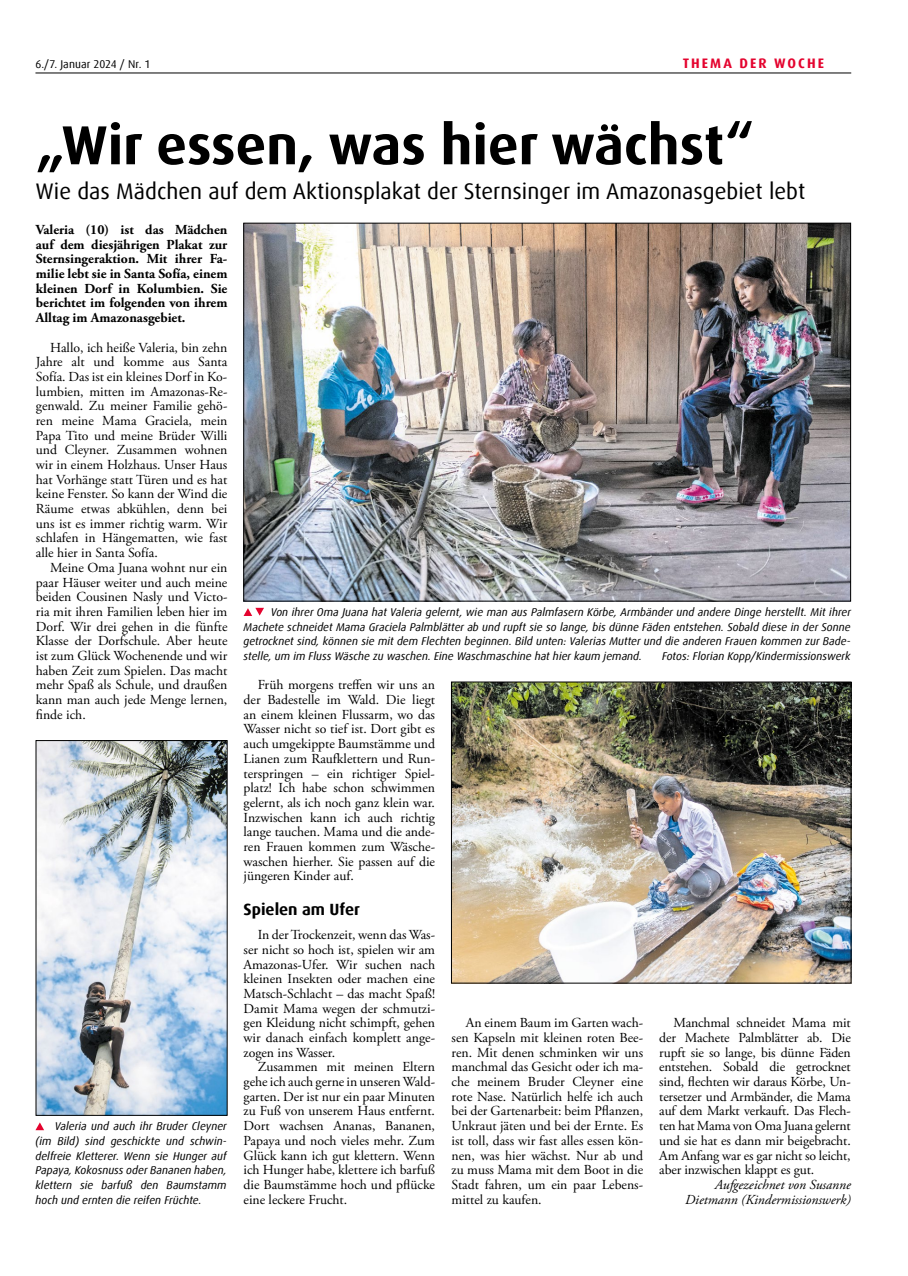
<style>
.page{position:relative;width:908px;height:1276px;background:#fff}
.page>*{position:absolute;margin:0;border:0;box-sizing:border-box;transform-origin:0 0}
.t1{font:700 55px "Dax Offc Pro";color:#000}
.t2{font:22.5px "Dax Offc Pro";color:#000}
.t3{font:700 16.25px "Dax Offc Pro";color:#000}
.t4{font:13.75px/14.6px "Adobe Garamond Pro";color:#000;text-align:justify}
.t5{font:700 13.75px/14.6px "Adobe Garamond Pro";color:#000;text-align:justify}
.t6{font:italic 13.75px/14.6px "Adobe Garamond Pro";color:#000;text-align:right}
.t7{font:700 13.75px "Dax Offc Pro";letter-spacing:.15em;color:#e4032e}
.t8{font:italic 11.25px/14.8px "Dax Offc Pro";color:#000;text-align:justify}
.t9{font:11.25px "Dax Offc Pro";letter-spacing:.005em;color:#000}
</style>
<div class="page">
<hr style="left:35px;top:73px;width:815px;height:1px;background:#000">
<img style="left:38px;top:742px;width:187px;height:371px">
<img style="left:245px;top:225px;width:603px;height:374px">
<img style="left:453px;top:684px;width:395px;height:297px">
<div style="left:451px;top:682px;width:399px;height:301px;border:1px solid #000"></div>
<svg style="left:243px;top:608px;width:21px;height:8px"></svg>
<svg style="left:35px;top:1122px;width:9px;height:8px"></svg>
<p class="t9" style="left:35px;top:56px;width:116px">6./7. Januar 2024 / Nr. 1</p>
<p class="t7" style="left:682px;top:54px;width:143px">THEMA DER WOCHE</p>
<h1 class="t1" style="left:35px;top:110px;width:719px">„Wir essen, was hier wächst“</h1>
<h2 class="t2" style="left:35px;top:177px;width:771px">Wie das Mädchen auf dem Aktionsplakat der Sternsinger im Amazonasgebiet lebt</h2>
<p class="t5" style="left:36px;top:222px;width:193px">Valeria (10) ist das Mädchen auf dem diesjährigen Plakat zur Sternsingeraktion. Mit ihrer Fa&shy;milie lebt sie in Santa Sofía, einem kleinen Dorf in Kolumbien. Sie berichtet im folgenden von ihrem Alltag im Amazonasgebiet.</p>
<p class="t4" style="left:36px;top:340px;width:193px;text-indent:14px">Hallo, ich heiße Valeria, bin zehn Jahre alt und komme aus Santa Sofía. Das ist ein kleines Dorf in Ko&shy;lumbien, mitten im Amazonas-Re&shy;genwald. Zu meiner Familie gehö&shy;ren meine Mama Graciela, mein Papa Tito und meine Brüder Willi und Cleyner. Zusammen wohnen wir in einem Holzhaus. Unser Haus hat Vorhänge statt Türen und es hat keine Fenster. So kann der Wind die Räume etwas abkühlen, denn bei uns ist es immer richtig warm. Wir schlafen in Hängematten, wie fast alle hier in Santa Sofía.</p>
<p class="t4" style="left:36px;top:560px;width:193px;text-indent:14px">Meine Oma Juana wohnt nur ein paar Häuser weiter und auch meine beiden Cousinen Nasly und Victo&shy;ria mit ihren Familien leben hier im Dorf. Wir drei gehen in die fünfte Klasse der Dorfschule. Aber heute ist zum Glück Wochenende und wir haben Zeit zum Spielen. Das macht mehr Spaß als Schule, und draußen kann man auch jede Menge lernen, finde ich.</p>
<p class="t8" style="left:35px;top:1119px;width:193px;text-indent:19px">Valeria und auch ihr Bruder Cleyner (im Bild) sind geschickte und schwin&shy;delfreie Kletterer. Wenn sie Hunger auf Papaya, Kokosnuss oder Bananen haben, klettern sie barfuß den Baumstamm hoch und ernten die reifen Früchte.</p>
<p class="t8" style="left:243px;top:605px;width:608px;text-indent:27px">Von ihrer Oma Juana hat Valeria gelernt, wie man aus Palmfasern Körbe, Armbänder und andere Dinge herstellt. Mit ihrer Machete schneidet Mama Graciela Palmblätter ab und rupft sie so lange, bis dünne Fäden entstehen. Sobald diese in der Sonne getrocknet sind, können sie mit dem Flechten beginnen. Bild unten: Valerias Mutter und die anderen Frauen kommen zur Bade&shy;stelle, um im Fluss Wäsche zu waschen. Eine Waschmaschine hat hier kaum jemand.</p>
<p class="t8" style="left:661px;top:649px;width:190px">Fotos: Florian Kopp/Kindermissionswerk</p>
<p class="t4" style="left:243px;top:678px;width:193px;text-indent:14px">Früh morgens treffen wir uns an der Badestelle im Wald. Die liegt an einem kleinen Flussarm, wo das Wasser nicht so tief ist. Dort gibt es auch umgekippte Baumstämme und Lianen zum Raufklettern und Run&shy;terspringen – ein richtiger Spiel&shy;platz! Ich habe schon schwimmen gelernt, als ich noch ganz klein war.<br>Inzwischen kann ich auch richtig lange tauchen. Mama und die ande&shy;ren Frauen kommen zum Wäsche&shy;waschen hierher. Sie passen auf die jüngeren Kinder auf.</p>
<p class="t3" style="left:243px;top:899px;width:118px">Spielen am Ufer</p>
<p class="t4" style="left:243px;top:928px;width:193px;text-indent:14px">In der Trockenzeit, wenn das Was&shy;ser nicht so hoch ist, spielen wir am Amazonas-Ufer. Wir suchen nach kleinen Insekten oder machen eine Matsch-Schlacht – das macht Spaß!<br>Damit Mama wegen der schmutzi&shy;gen Kleidung nicht schimpft, gehen wir danach einfach komplett ange&shy;zogen ins Wasser.</p>
<p class="t4" style="left:243px;top:1060px;width:193px;text-indent:14px">Zusammen mit meinen Eltern gehe ich auch gerne in unseren Wald&shy;garten. Der ist nur ein paar Minuten zu Fuß von unserem Haus entfernt.<br>Dort wachsen Ananas, Bananen, Papaya und noch vieles mehr. Zum Glück kann ich gut klettern. Wenn ich Hunger habe, klettere ich barfuß die Baumstämme hoch und pflücke eine leckere Frucht.</p>
<p class="t4" style="left:451px;top:1016px;width:193px;text-indent:14px">An einem Baum im Garten wach&shy;sen Kapseln mit kleinen roten Bee&shy;ren. Mit denen schminken wir uns manchmal das Gesicht oder ich ma&shy;che meinem Bruder Cleyner eine rote Nase. Natürlich helfe ich auch bei der Gartenarbeit: beim Pflanzen, Unkraut jäten und bei der Ernte. Es ist toll, dass wir fast alles essen kön&shy;nen, was hier wächst. Nur ab und zu muss Mama mit dem Boot in die Stadt fahren, um ein paar Lebens&shy;mittel zu kaufen.</p>
<p class="t4" style="left:659px;top:1016px;width:193px;text-indent:14px">Manchmal schneidet Mama mit der Machete Palmblätter ab. Die rupft sie so lange, bis dünne Fäden entstehen. Sobald die getrocknet sind, flechten wir daraus Körbe, Un&shy;tersetzer und Armbänder, die Mama auf dem Markt verkauft. Das Flech&shy;ten hat Mama von Oma Juana gelernt und sie hat es dann mir beigebracht.<br>Am Anfang war es gar nicht so leicht, aber inzwischen klappt es gut.</p>
<p class="t6" style="left:684px;top:1177px;width:167px">Aufgezeichnet von Susanne<br>Dietmann (Kindermissionswerk)</p>
</div>
